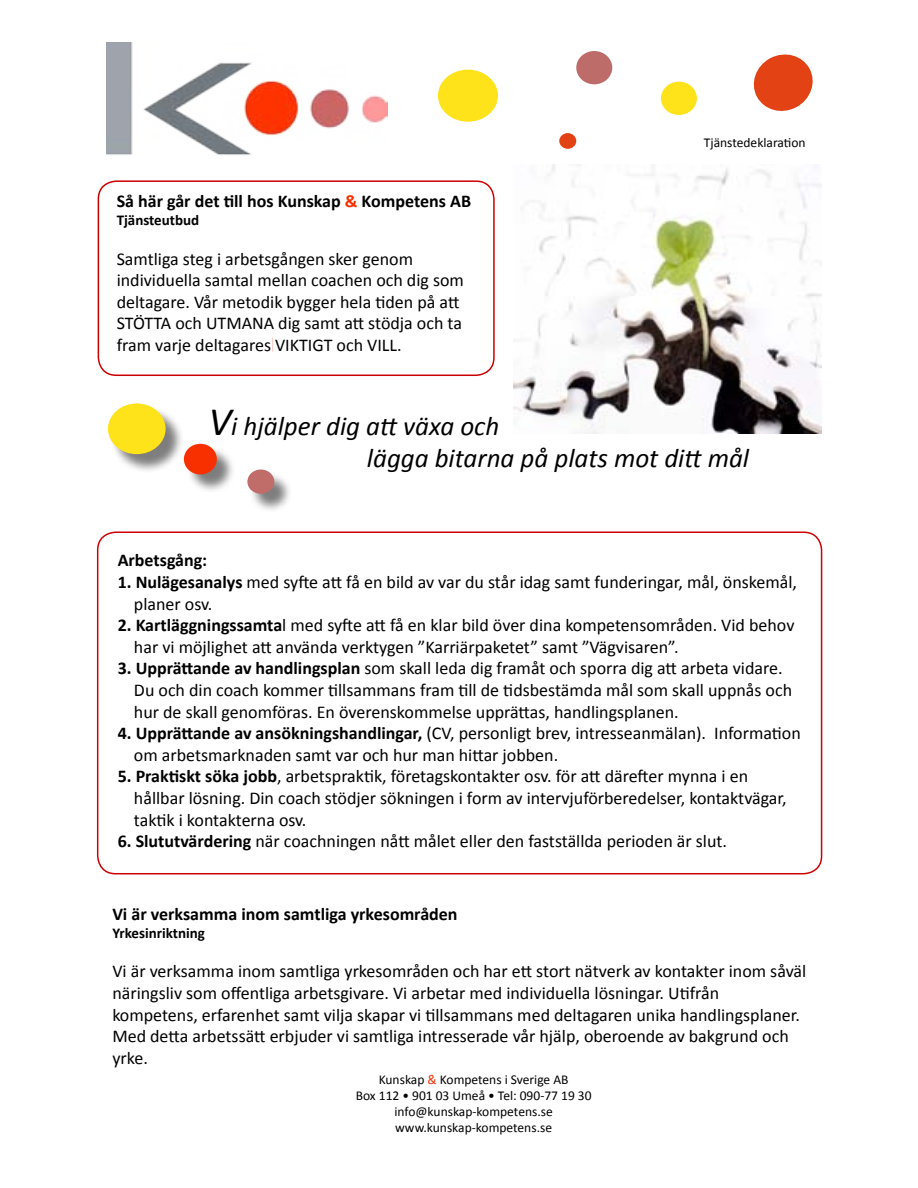
<style>
.page{position:relative;width:918px;height:1188px;background:#fff}
.page>*{position:absolute;margin:0;border:0;box-sizing:border-box;transform-origin:0 0}
.t1{font:italic 27px/32.4px "Calibri";color:#000}
.t2{font:18px/21.6px "Calibri";color:#000}
.t3{font:700 18px "Calibri";color:#000}
.t4{font:700 15px "Calibri";color:#000}
.t5{font:13.5px/16.2px "Calibri";color:#000;text-align:center}
.s1{color:#f83000}
.s2{font-size:40.5px}
.s3{font-weight:700}
</style>
<div class="page">
<div style="left:661px;top:82px;width:36px;height:33px;background:#fee21a;border-radius:50%"></div>
<svg style="left:753px;top:54px;width:60px;height:57px"></svg>
<div style="left:438px;top:70px;width:60px;height:52px;background:#fee21a;border-radius:50%"></div>
<div style="left:576px;top:51px;width:36px;height:33px;background:#be6c69;border-radius:50%"></div>
<div style="left:559px;top:133px;width:17px;height:16px;background:#e34215;border-radius:50%"></div>
<img style="left:106px;top:43px;width:281px;height:112px">
<div style="left:111px;top:406px;width:73px;height:68px;background:#000;opacity:.51"></div>
<div style="left:108px;top:403px;width:58px;height:51px;background:#fee21a;border-radius:50%"></div>
<div style="left:97px;top:531px;width:725px;height:343px;border:2px solid #cc0002;border-radius:18px"></div>
<img style="left:514px;top:165px;width:307px;height:268px">
<div style="left:98px;top:180px;width:397px;height:196px;border:2px solid #cc0002;border-radius:18px"></div>
<div style="left:186px;top:446px;width:50px;height:47px;background:#000;opacity:.51"></div>
<div style="left:184px;top:444px;width:33px;height:31px;background:#f83000;border-radius:50%"></div>
<div style="left:250px;top:472px;width:43px;height:41px;background:#000;opacity:.51"></div>
<div style="left:247px;top:470px;width:27px;height:24px;background:#c06c69;border-radius:50%"></div>
<p class="t3" style="left:117px;top:190px;width:356px">Så här går det till hos Kunskap <span class="s1">&amp;</span> Kompetens AB</p>
<p class="t4" style="left:117px;top:211px;width:84px">Tjänsteutbud</p>
<p class="t2" style="left:117px;top:247px;width:349px">Samtliga steg i arbetsgången sker genom individuella samtal mellan coachen och dig som deltagare. Vår metodik bygger hela tiden på att STÖTTA och UTMANA dig samt att stödja och ta fram varje deltagares VIKTIGT och VILL.</p>
<p class="t5" style="left:704px;top:134px;width:103px">Tjänstedeklaration</p>
<h1 class="t1" style="left:367px;top:409px;width:384px;text-indent:-159px"><span class="s2">V</span>i hjälper dig att växa och<br>lägga bitarna på plats mot ditt mål</h1>
<p class="t3" style="left:118px;top:549px;width:91px">Arbetsgång:</p>
<p class="t2" style="left:134px;top:570px;width:665px;text-indent:-16px"><span class="s3">1. Nulägesanalys</span> med syfte att få en bild av var du står idag samt funderingar, mål, önskemål, planer osv.</p>
<p class="t2" style="left:134px;top:614px;width:662px;text-indent:-16px"><span class="s3">2. Kartläggningssamta</span>l med syfte att få en klar bild över dina kompetensområden. Vid behov har vi möjlighet att använda verktygen ”Karriärpaketet” samt ”Vägvisaren”.</p>
<p class="t2" style="left:134px;top:657px;width:660px;text-indent:-16px"><span class="s3">3. Upprättande av handlingsplan</span> som skall leda dig framåt och sporra dig att arbeta vidare.<br>Du och din coach kommer tillsammans fram till de tidsbestämda mål som skall uppnås och hur de skall genomföras. En överenskommelse upprättas, handlingsplanen.</p>
<p class="t2" style="left:134px;top:722px;width:668px;text-indent:-16px"><span class="s3">4. Upprättande av ansökningshandlingar,</span> (CV, personligt brev, intresseanmälan). Information om arbetsmarknaden samt var och hur man hittar jobben.</p>
<p class="t2" style="left:134px;top:765px;width:654px;text-indent:-16px"><span class="s3">5. Praktiskt söka jobb</span>, arbetspraktik, företagskontakter osv. för att därefter mynna i en hållbar lösning. Din coach stödjer sökningen i form av intervjuförberedelser, kontaktvägar, taktik i kontakterna osv.</p>
<p class="t2" style="left:118px;top:830px;width:611px"><span class="s3">6. Slututvärdering</span> när coachningen nått målet eller den fastställda perioden är slut.</p>
<p class="t3" style="left:112px;top:903px;width:347px">Vi är verksamma inom samtliga yrkesområden</p>
<p class="t4" style="left:112px;top:923px;width:94px">Yrkesinriktning</p>
<p class="t2" style="left:112px;top:960px;width:695px">Vi är verksamma inom samtliga yrkesområden och har ett stort nätverk av kontakter inom såväl näringsliv som offentliga arbetsgivare. Vi arbetar med individuella lösningar. Utifrån kompetens, erfarenhet samt vilja skapar vi tillsammans med deltagaren unika handlingsplaner.<br>Med detta arbetssätt erbjuder vi samtliga intresserade vår hjälp, oberoende av bakgrund och yrke.</p>
<p class="t5" style="left:356px;top:1071px;width:237px">Kunskap <span class="s1">&amp;</span> Kompetens i Sverige AB<br>Box 112 • 901 03 Umeå • Tel: 090-77 19 30 info@kunskap-kompetens.se www.kunskap-kompetens.se</p>
</div>
